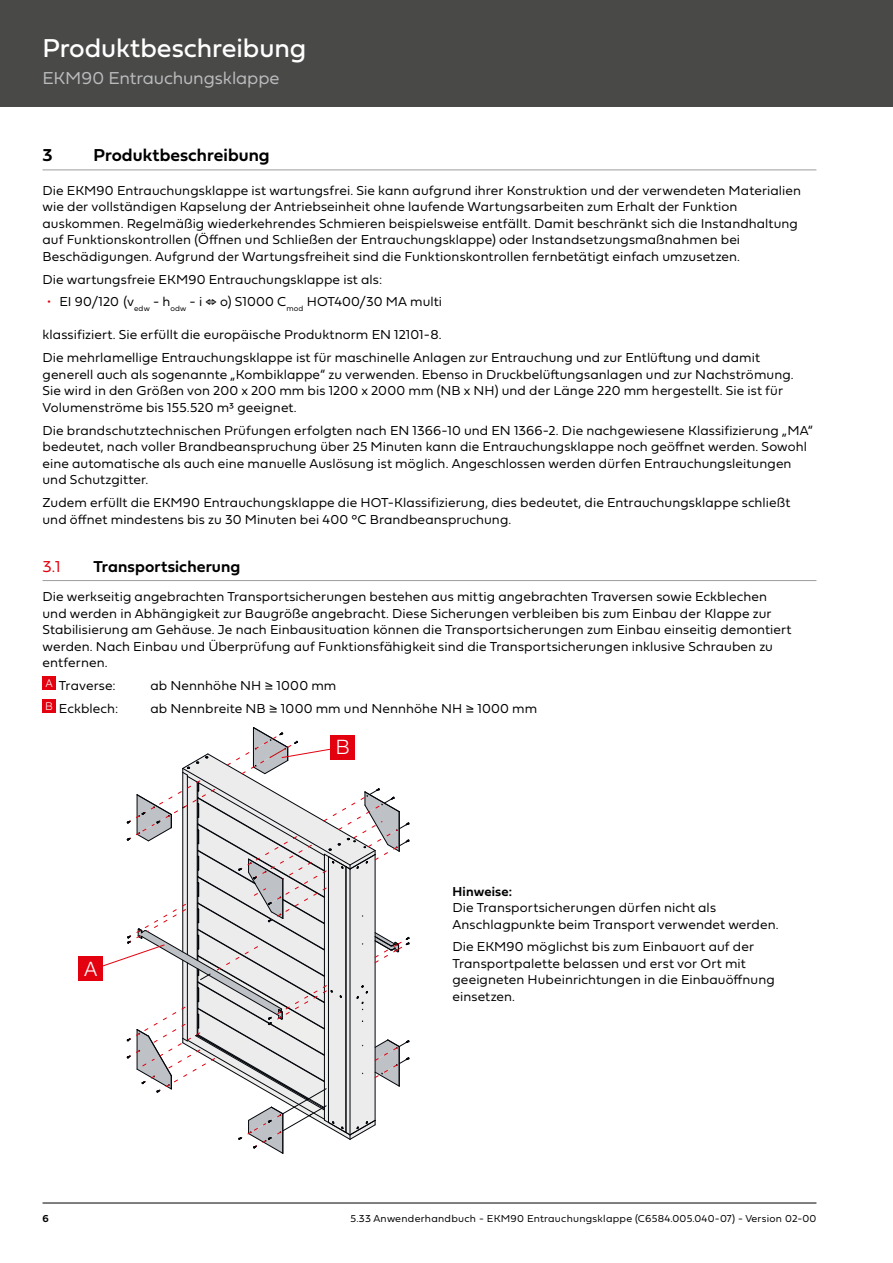
<style>
.page{position:relative;width:893px;height:1263px;background:#fff}
.page>*{position:absolute;margin:0;border:0;box-sizing:border-box;transform-origin:0 0}
.t1{font:27px "Fieldwork Geo";letter-spacing:-.005em;color:#fff}
.t2{font:300 19.95px "Helvetica Neue LT Std";color:#fff}
.t3{font:300 18px "Fieldwork Geo";letter-spacing:-.005em;color:#bbbcbd}
.t4{font:600 18px "Fieldwork Geo";letter-spacing:.005em;color:#000}
.t5{font:600 16.5px "Fieldwork Geo";letter-spacing:.005em;color:#000}
.t6{font:300 16.5px "Fieldwork Geo";color:#e3000f}
.t7{font:300 13.5px/16.5px "Fieldwork Geo";letter-spacing:.005em;color:#000}
.t8{font:600 13.5px "Fieldwork Geo";letter-spacing:.015em;color:#000}
.t9{font:300 10.5px "Fieldwork Geo";letter-spacing:.025em;color:#000}
.t10{font:600 10.5px "Fieldwork Geo";color:#000}
.s1{color:#e3000f}
</style>
<div class="page">
<div style="left:0;top:0;width:893px;height:106px;background:#494948"></div>
<hr style="left:43px;top:1203px;width:773px;height:1px;background:#000">
<hr style="left:43px;top:170px;width:773px;height:1px;background:#9c9d9d">
<hr style="left:43px;top:580px;width:773px;height:1px;background:#9c9d9d">
<div style="left:43px;top:677px;width:13px;height:13px;background:#e3000f"></div>
<div style="left:43px;top:700px;width:13px;height:13px;background:#e3000f"></div>
<svg style="left:103px;top:727px;width:307px;height:427px"></svg>
<div style="left:331px;top:735px;width:24px;height:25px;background:#e3000f"></div>
<div style="left:78px;top:956px;width:25px;height:25px;background:#e3000f"></div>
<h1 class="t1" style="left:43px;top:27px;width:265px">Produktbeschreibung</h1>
<h3 class="t3" style="left:43px;top:64px;width:239px">EKM90 Entrauchungsklappe</h3>
<h3 class="t4" style="left:43px;top:141px;width:12px">3</h3>
<h3 class="t4" style="left:94px;top:141px;width:178px">Produktbeschreibung</h3>
<p class="t7" style="left:43px;top:181px;width:760px">Die EKM90 Entrauchungsklappe ist wartungsfrei. Sie kann aufgrund ihrer Konstruktion und der verwendeten Materialien wie der vollständigen Kapselung der Antriebseinheit ohne laufende Wartungsarbeiten zum Erhalt der Funktion auskommen. Regelmäßig wiederkehrendes Schmieren beispielsweise entfällt. Damit beschränkt sich die Instandhaltung auf Funktionskontrollen (Öffnen und Schließen der Entrauchungsklappe) oder Instandsetzungsmaßnahmen bei Beschädigungen. Aufgrund der Wartungsfreiheit sind die Funktionskontrollen fernbetätigt einfach umzusetzen.</p>
<p class="t7" style="left:43px;top:270px;width:341px">Die wartungsfreie EKM90 Entrauchungsklappe ist als:</p>
<p class="t7" style="left:47px;top:293px;width:157px"><span class="s1">•</span> EI 90/120 (v<sub>edw</sub> - h<sub>odw</sub> - i</p>
<p class="t7" style="left:220px;top:293px;width:224px">o) S1000 C<sub>mod</sub> HOT400/30 MA multi</p>
<p class="t7" style="left:43px;top:323px;width:719px;line-height:23px">klassifiziert. Sie erfüllt die europäische Produktnorm EN 12101-8.<br>Die mehrlamellige Entrauchungsklappe ist für maschinelle Anlagen zur Entrauchung und zur Entlüftung und damit</p>
<p class="t7" style="left:43px;top:365px;width:753px">generell auch als sogenannte „Kombiklappe“ zu verwenden. Ebenso in Druckbelüftungsanlagen und zur Nachströmung.<br>Sie wird in den Größen von 200 x 200 mm bis 1200 x 2000 mm (NB x NH) und der Länge 220 mm hergestellt. Sie ist für<br>Volumenströme bis 155.520 m³ geeignet.</p>
<p class="t7" style="left:43px;top:421px;width:772px">Die brandschutztechnischen Prüfungen erfolgten nach EN 1366-10 und EN 1366-2. Die nachgewiesene Klassifizierung „MA“ bedeutet, nach voller Brandbeanspruchung über 25 Minuten kann die Entrauchungsklappe noch geöffnet werden. Sowohl eine automatische als auch eine manuelle Auslösung ist möglich. Angeschlossen werden dürfen Entrauchungsleitungen und Schutzgitter.</p>
<p class="t7" style="left:43px;top:494px;width:749px">Zudem erfüllt die EKM90 Entrauchungsklappe die HOT-Klassifizierung, dies bedeutet, die Entrauchungsklappe schließt und öffnet mindestens bis zu 30 Minuten bei 400 °C Brandbeanspruchung.</p>
<p class="t6" style="left:43px;top:553px;width:20px">3.1</p>
<p class="t5" style="left:94px;top:553px;width:148px">Transportsicherung</p>
<p class="t7" style="left:43px;top:588px;width:751px">Die werkseitig angebrachten Transportsicherungen bestehen aus mittig angebrachten Traversen sowie Eckblechen und werden in Abhängigkeit zur Baugröße angebracht. Diese Sicherungen verbleiben bis zum Einbau der Klappe zur Stabilisierung am Gehäuse. Je nach Einbausituation können die Transportsicherungen zum Einbau einseitig demontiert werden. Nach Einbau und Überprüfung auf Funktionsfähigkeit sind die Transportsicherungen inklusive Schrauben zu entfernen.</p>
<p class="t7" style="left:46px;top:677px;width:71px"><sup>A</sup> Traverse:</p>
<p class="t7" style="left:151px;top:677px;width:187px">ab Nennhöhe NH ≥ 1000 mm</p>
<p class="t7" style="left:46px;top:699px;width:74px"><sup>B</sup> Eckblech:</p>
<p class="t7" style="left:151px;top:699px;width:388px">ab Nennbreite NB ≥ 1000 mm und Nennhöhe NH ≥ 1000 mm</p>
<h2 class="t2" style="left:336px;top:735px;width:15px">B</h2>
<h2 class="t2" style="left:85px;top:956px;width:14px">A</h2>
<p class="t8" style="left:452px;top:880px;width:61px">Hinweise:</p>
<p class="t7" style="left:452px;top:899px;width:328px">Die Transportsicherungen dürfen nicht als<br>Anschlagpunkte beim Transport verwendet werden.</p>
<p class="t7" style="left:452px;top:938px;width:324px">Die EKM90 möglichst bis zum Einbauort auf der Transportpalette belassen und erst vor Ort mit geeigneten Hubeinrichtungen in die Einbauöffnung einsetzen.</p>
<p class="t10" style="left:43px;top:1210px;width:8px">6</p>
<p class="t9" style="left:350px;top:1210px;width:467px">5.33 Anwenderhandbuch - EKM90 Entrauchungsklappe (C6584.005.040-07) - Version 02-00</p>
</div>
